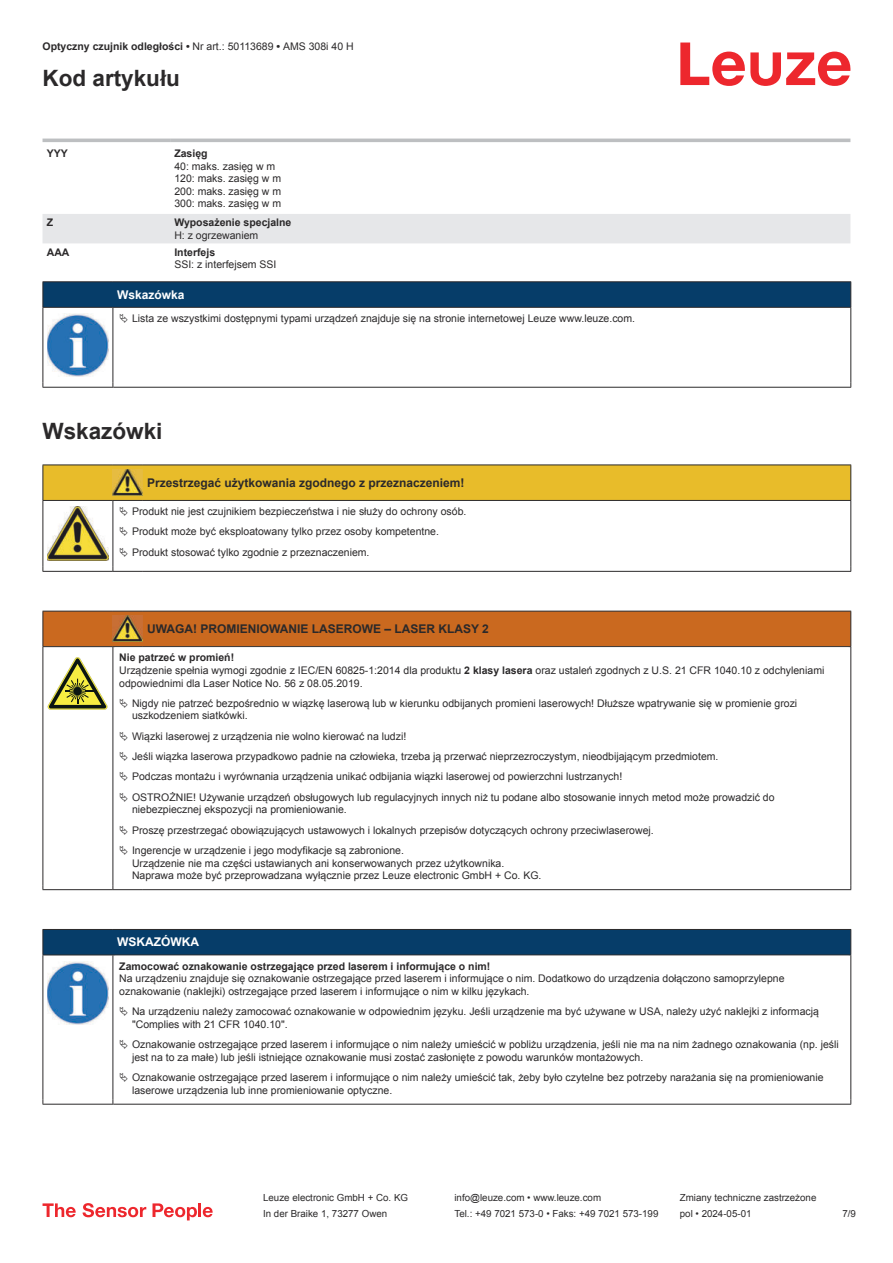
<style>
.page{position:relative;width:893px;height:1263px;background:#fff}
.page>*{position:absolute;margin:0;border:0;box-sizing:border-box;transform-origin:0 0}
.t1{font:700 22.5px "Arial";color:#2b292a}
.t2{font:700 12px "Arial";color:#2b292a}
.t3{font:700 12px "Arial";color:#fff}
.t4{font:10.5px/12.6px "Arial";color:#2b292a}
.t5{font:700 10.5px "Arial";color:#2b292a}
.t6{font:9.75px "Arial";color:#2b292a}
.s1{font-weight:400}
.s2{font-weight:700}
</style>
<div class="page">
<svg style="left:680px;top:43px;width:170px;height:43px"></svg>
<svg style="left:43px;top:138px;width:807px;height:106px"></svg>
<div style="left:43px;top:214px;width:807px;height:29px;background:#e6e7e9"></div>
<hr style="left:43px;top:139px;width:127px;height:3px;background:#bdbfc1">
<hr style="left:170px;top:139px;width:680px;height:3px;background:#bdbfc1">
<svg style="left:43px;top:1203px;width:33px;height:14px"></svg>
<svg style="left:83px;top:1203px;width:63px;height:14px"></svg>
<svg style="left:153px;top:1203px;width:44px;height:17px"></svg>
<hr style="left:198px;top:1203px;width:3px;height:14px;background:#ed272d">
<svg style="left:203px;top:1207px;width:10px;height:10px"></svg>
<svg style="left:44px;top:308px;width:806px;height:79px"></svg>
<hr style="left:43px;top:281px;width:70px;height:1px;background:#2b292a">
<hr style="left:43px;top:307px;width:70px;height:1px;background:#2b292a">
<hr style="left:113px;top:281px;width:738px;height:1px;background:#2b292a">
<svg style="left:43px;top:282px;width:808px;height:25px;background:#063c67"></svg>
<hr style="left:113px;top:307px;width:738px;height:1px;background:#2b292a">
<hr style="left:43px;top:308px;width:1px;height:75px;background:#2b292a">
<hr style="left:113px;top:308px;width:1px;height:75px;background:#2b292a">
<hr style="left:850px;top:308px;width:1px;height:75px;background:#2b292a">
<hr style="left:43px;top:387px;width:70px;height:1px;background:#2b292a">
<hr style="left:113px;top:387px;width:738px;height:1px;background:#2b292a">
<img style="left:47px;top:314px;width:61px;height:62px">
<div style="left:115px;top:308px;width:734px;height:20px;background:#fff"></div>
<hr style="left:43px;top:571px;width:70px;height:1px;background:#2b292a">
<hr style="left:113px;top:571px;width:30px;height:1px;background:#2b292a">
<hr style="left:143px;top:571px;width:708px;height:1px;background:#2b292a">
<div style="left:44px;top:612px;width:806px;height:34px;background:#ca691f"></div>
<hr style="left:43px;top:611px;width:70px;height:1px;background:#2b292a">
<hr style="left:43px;top:611px;width:1px;height:35px;background:#2b292a">
<hr style="left:43px;top:646px;width:70px;height:1px;background:#2b292a">
<hr style="left:113px;top:611px;width:30px;height:1px;background:#2b292a">
<hr style="left:113px;top:646px;width:30px;height:1px;background:#2b292a">
<hr style="left:143px;top:611px;width:708px;height:1px;background:#2b292a">
<hr style="left:850px;top:611px;width:1px;height:35px;background:#2b292a">
<hr style="left:143px;top:646px;width:708px;height:1px;background:#2b292a">
<hr style="left:43px;top:647px;width:1px;height:238px;background:#2b292a">
<hr style="left:113px;top:647px;width:1px;height:238px;background:#2b292a">
<hr style="left:850px;top:647px;width:1px;height:238px;background:#2b292a">
<hr style="left:43px;top:889px;width:70px;height:1px;background:#2b292a">
<hr style="left:113px;top:889px;width:30px;height:1px;background:#2b292a">
<hr style="left:143px;top:889px;width:708px;height:1px;background:#2b292a">
<img style="left:113px;top:615px;width:30px;height:27px">
<svg style="left:47px;top:657px;width:60px;height:53px"></svg>
<svg style="left:115px;top:647px;width:734px;height:1px"></svg>
<svg style="left:44px;top:955px;width:806px;height:149px"></svg>
<div style="left:43px;top:929px;width:808px;height:26px;background:#063d69"></div>
<hr style="left:113px;top:954px;width:738px;height:1px;background:#2b292a">
<hr style="left:43px;top:955px;width:1px;height:145px;background:#2b292a">
<hr style="left:113px;top:955px;width:1px;height:145px;background:#2b292a">
<hr style="left:850px;top:955px;width:1px;height:145px;background:#2b292a">
<hr style="left:43px;top:1104px;width:70px;height:1px;background:#2b292a">
<hr style="left:113px;top:1104px;width:738px;height:1px;background:#2b292a">
<img style="left:47px;top:961px;width:61px;height:63px">
<svg style="left:115px;top:956px;width:734px;height:144px"></svg>
<svg style="left:43px;top:465px;width:808px;height:106px"></svg>
<svg style="left:120px;top:1007px;width:8px;height:9px"></svg>
<svg style="left:120px;top:1040px;width:8px;height:9px"></svg>
<svg style="left:120px;top:1072px;width:8px;height:10px"></svg>
<p class="t5" style="left:43px;top:39px;width:313px">Optyczny czujnik odległości • <span class="s1">Nr art.: 50113689</span> • <span class="s1">AMS 308i 40 H</span></p>
<h1 class="t1" style="left:43px;top:63px;width:139px">Kod artykułu</h1>
<p class="t5" style="left:47px;top:146px;width:23px">YYY</p>
<p class="t5" style="left:174px;top:146px;width:35px">Zasięg</p>
<p class="t4" style="left:174px;top:160px;width:108px">40: maks. zasięg w m<br>120: maks. zasięg w m<br>200: maks. zasięg w m<br>300: maks. zasięg w m</p>
<p class="t5" style="left:47px;top:218px;width:8px">Z</p>
<p class="t5" style="left:174px;top:215px;width:119px">Wyposażenie specjalne</p>
<p class="t4" style="left:174px;top:229px;width:86px">H: z ogrzewaniem</p>
<p class="t5" style="left:47px;top:248px;width:24px">AAA</p>
<p class="t5" style="left:174px;top:245px;width:42px">Interfejs</p>
<p class="t4" style="left:174px;top:258px;width:104px">SSI: z interfejsem SSI</p>
<p class="t3" style="left:117px;top:290px;width:69px">Wskazówka</p>
<p class="t4" style="left:132px;top:312px;width:505px">Lista ze wszystkimi dostępnymi typami urządzeń znajduje się na stronie internetowej Leuze www.leuze.com.</p>
<h1 class="t1" style="left:43px;top:422px;width:122px">Wskazówki</h1>
<p class="t2" style="left:147px;top:474px;width:319px">Przestrzegać użytkowania zgodnego z przeznaczeniem!</p>
<p class="t4" style="left:132px;top:501px;width:336px;line-height:20.2px">Produkt nie jest czujnikiem bezpieczeństwa i nie służy do ochrony osób.<br>Produkt może być eksploatowany tylko przez osoby kompetentne.<br>Produkt stosować tylko zgodnie z przeznaczeniem.</p>
<p class="t2" style="left:147px;top:620px;width:343px">UWAGA! PROMIENIOWANIE LASEROWE – LASER KLASY 2</p>
<p class="t4" style="left:119px;top:651px;width:707px"><span class="s2">Nie patrzeć w promień!<br></span>Urządzenie spełnia wymogi zgodnie z IEC/EN 60825-1:2014 dla produktu <span class="s2">2 klasy lasera</span> oraz ustaleń zgodnych z U.S. 21 CFR 1040.10 z odchyleniami odpowiednimi dla Laser Notice No. 56 z 08.05.2019.</p>
<p class="t4" style="left:132px;top:697px;width:667px">Nigdy nie patrzeć bezpośrednio w wiązkę laserową lub w kierunku odbijanych promieni laserowych! Dłuższe wpatrywanie się w promienie grozi uszkodzeniem siatkówki.</p>
<p class="t4" style="left:132px;top:726px;width:644px;line-height:20.2px">Wiązki laserowej z urządzenia nie wolno kierować na ludzi!<br>Jeśli wiązka laserowa przypadkowo padnie na człowieka, trzeba ją przerwać nieprzezroczystym, nieodbijającym przedmiotem.<br>Podczas montażu i wyrównania urządzenia unikać odbijania wiązki laserowej od powierzchni lustrzanych!<br>OSTROŻNIE! Używanie urządzeń obsługowych lub regulacyjnych innych niż tu podane albo stosowanie innych metod może prowadzić do</p>
<p class="t4" style="left:132px;top:799px;width:523px;line-height:20.2px">niebezpiecznej ekspozycji na promieniowanie.<br>Proszę przestrzegać obowiązujących ustawowych i lokalnych przepisów dotyczących ochrony przeciwlaserowej.<br>Ingerencje w urządzenie i jego modyfikacje są zabronione.</p>
<p class="t4" style="left:132px;top:856px;width:411px">Urządzenie nie ma części ustawianych ani konserwowanych przez użytkownika.<br>Naprawa może być przeprowadzana wyłącznie przez Leuze electronic GmbH + Co. KG.</p>
<p class="t3" style="left:117px;top:938px;width:83px">WSKAZÓWKA</p>
<p class="t5" style="left:119px;top:959px;width:373px">Zamocować oznakowanie ostrzegające przed laserem i informujące o nim!</p>
<p class="t4" style="left:119px;top:972px;width:667px">Na urządzeniu znajduje się oznakowanie ostrzegające przed laserem i informujące o nim. Dodatkowo do urządzenia dołączono samoprzylepne oznakowanie (naklejki) ostrzegające przed laserem i informujące o nim w kilku językach.</p>
<p class="t4" style="left:132px;top:1005px;width:688px">Na urządzeniu należy zamocować oznakowanie w odpowiednim języku. Jeśli urządzenie ma być używane w USA, należy użyć naklejki z informacją "Complies with 21 CFR 1040.10".</p>
<p class="t4" style="left:132px;top:1038px;width:708px">Oznakowanie ostrzegające przed laserem i informujące o nim należy umieścić w pobliżu urządzenia, jeśli nie ma na nim żadnego oznakowania (np. jeśli jest na to za małe) lub jeśli istniejące oznakowanie musi zostać zasłonięte z powodu warunków montażowych.</p>
<p class="t4" style="left:132px;top:1071px;width:693px">Oznakowanie ostrzegające przed laserem i informujące o nim należy umieścić tak, żeby było czytelne bez potrzeby narażania się na promieniowanie laserowe urządzenia lub inne promieniowanie optyczne.</p>
<p class="t6" style="left:263px;top:1191px;width:146px">Leuze electronic GmbH + Co. KG</p>
<p class="t6" style="left:454px;top:1191px;width:148px">info@leuze.com • www.leuze.com</p>
<p class="t6" style="left:680px;top:1191px;width:138px">Zmiany techniczne zastrzeżone</p>
<p class="t6" style="left:263px;top:1210px;width:126px">In der Braike 1, 73277 Owen</p>
<p class="t6" style="left:454px;top:1207px;width:205px">Tel.: +49 7021 573-0 • Faks: +49 7021 573-199</p>
<p class="t6" style="left:680px;top:1207px;width:73px">pol • 2024-05-01</p>
<p class="t6" style="left:842px;top:1210px;width:15px">7 /9</p>
</div>
